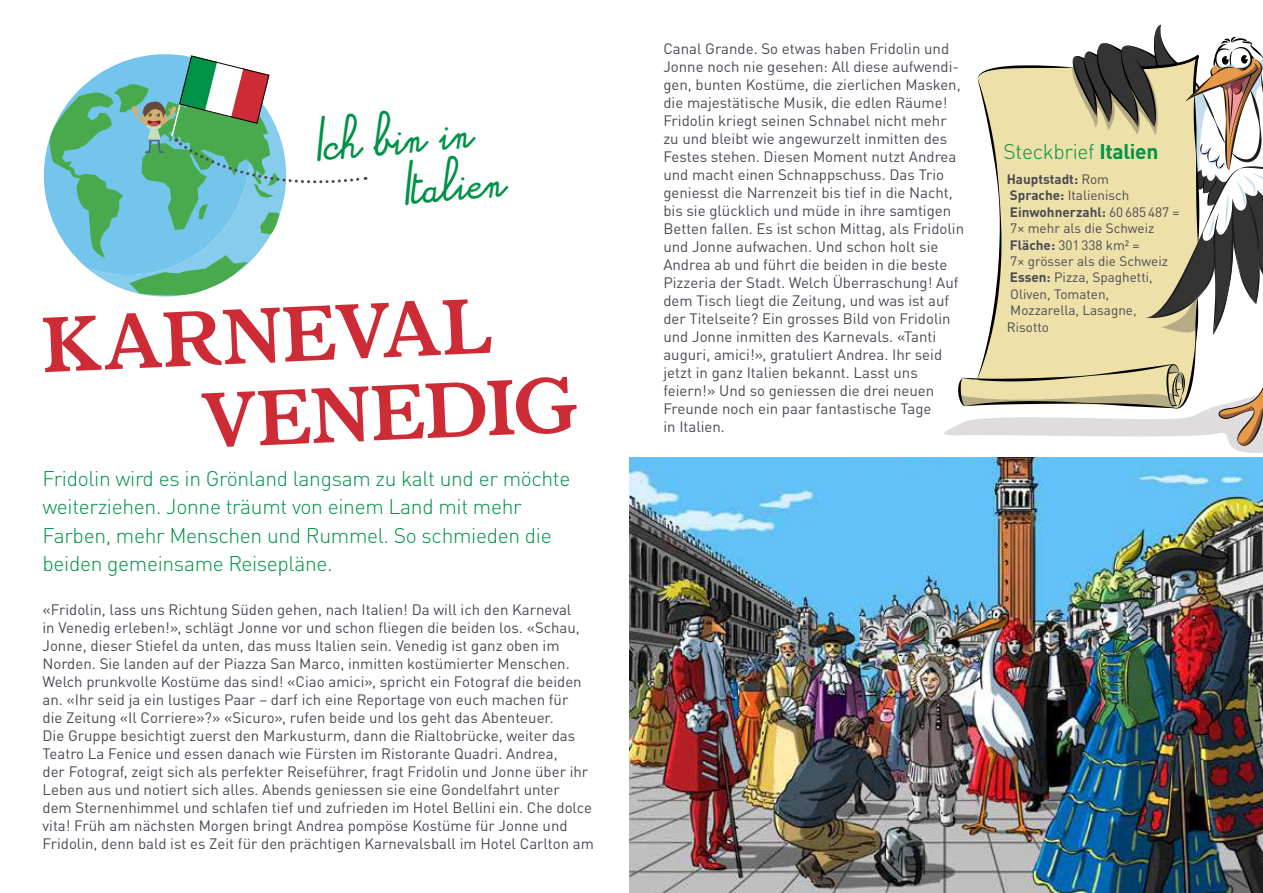
<style>
.page{position:relative;width:1263px;height:893px;background:#fff}
.page>*{position:absolute;margin:0;border:0;box-sizing:border-box;transform-origin:0 0}
.t1{font:700 78px/81.4px "Italian Old Style";color:#cd2b36}
.t2{font:30px/51px "Alamain";color:#009247}
.t3{font:300 21px/28.5px "DIN Pro";letter-spacing:-.015em;color:#009247}
.t4{font:15px/18px "DIN Pro";color:#494a52}
.t5{font:13.5px/16.5px "DIN Pro";color:#494a52}
.s1{font-weight:700}
</style>
<div class="page">
<svg style="left:944px;top:25px;width:319px;height:428px"></svg>
<img style="left:629px;top:457px;width:634px;height:436px">
<svg style="left:44px;top:55px;width:322px;height:242px"></svg>
<h2 class="t2" style="left:396px;top:118px;width:105px;text-indent:-84px;rotate:-5deg">Ich bin in<br>Italien</h2>
<h1 class="t1" style="left:197px;top:296px;width:378px;text-indent:-157px;rotate:-2deg">Karneval<br>Venedig</h1>
<h3 class="t3" style="left:43px;top:462px;width:529px">Fridolin wird es in Grönland langsam zu kalt und er möchte weiterziehen. Jonne träumt von einem Land mit mehr Farben, mehr Menschen und Rummel. So schmieden die beiden gemeinsame Reisepläne.</h3>
<p class="t4" style="left:43px;top:599px;width:553px">«Fridolin, lass uns Richtung Süden gehen, nach Italien! Da will ich den Karneval<br>in Venedig erleben!», schlägt Jonne vor und schon fliegen die beiden los. «Schau, Jonne, dieser Stiefel da unten, das muss Italien sein. Venedig ist ganz oben im Norden. Sie landen auf der Piazza San Marco, inmitten kostümierter Menschen.<br>Welch prunkvolle Kostüme das sind! «Ciao amici», spricht ein Fotograf die beiden an. «Ihr seid ja ein lustiges Paar – darf ich eine Reportage von euch machen für<br>die Zeitung «Il Corriere»?» «Sicuro», rufen beide und los geht das Abenteuer.<br>Die Gruppe besichtigt zuerst den Markusturm, dann die Rialtobrücke, weiter das Teatro La Fenice und essen danach wie Fürsten im Ristorante Quadri. Andrea,<br>der Fotograf, zeigt sich als perfekter Reiseführer, fragt Fridolin und Jonne über ihr Leben aus und notiert sich alles. Abends geniessen sie eine Gondelfahrt unter<br>dem Sternenhimmel und schlafen tief und zufrieden im Hotel Bellini ein. Che dolce vita! Früh am nächsten Morgen bringt Andrea pompöse Kostüme für Jonne und Fridolin, denn bald ist es Zeit für den prächtigen Karnevalsball im Hotel Carlton am</p>
<p class="t4" style="left:663px;top:38px;width:302px">Canal Grande. So etwas haben Fridolin und Jonne noch nie gesehen: All diese aufwendi&shy;gen, bunten Kostüme, die zierlichen Masken, die majestätische Musik, die edlen Räume!<br>Fridolin kriegt seinen Schnabel nicht mehr zu und bleibt wie angewurzelt inmitten des Festes stehen. Diesen Moment nutzt Andrea und macht einen Schnappschuss. Das Trio geniesst die Narrenzeit bis tief in die Nacht, bis sie glücklich und müde in ihre samtigen Betten fallen. Es ist schon Mittag, als Fridolin und Jonne aufwachen. Und schon holt sie Andrea ab und führt die beiden in die beste Pizzeria der Stadt. Welch Überraschung! Auf dem Tisch liegt die Zeitung, und was ist auf der Titelseite? Ein grosses Bild von Fridolin und Jonne inmitten des Karnevals. «Tanti auguri, amici!», gratuliert Andrea. Ihr seid jetzt in ganz Italien bekannt. Lasst uns feiern!» Und so geniessen die drei neuen Freunde noch ein paar fantastische Tage<br>in Italien.</p>
<h3 class="t3" style="left:1003px;top:135px;width:156px">Steckbrief <span class="s1">Italien</span></h3>
<p class="t5" style="left:1007px;top:169px;width:174px"><span class="s1">Hauptstadt:</span> Rom<br><span class="s1">Sprache:</span> Italienisch<br><span class="s1">Einwohnerzahl:</span> 60 685 487 =<br>7× mehr als die Schweiz<br><span class="s1">Fläche:</span> 301 338 km² =<br>7× grösser als die Schweiz<br><span class="s1">Essen:</span> Pizza, Spaghetti,<br>Oliven, Tomaten,<br>Mozzarella, Lasagne,<br>Risotto</p>
</div>
